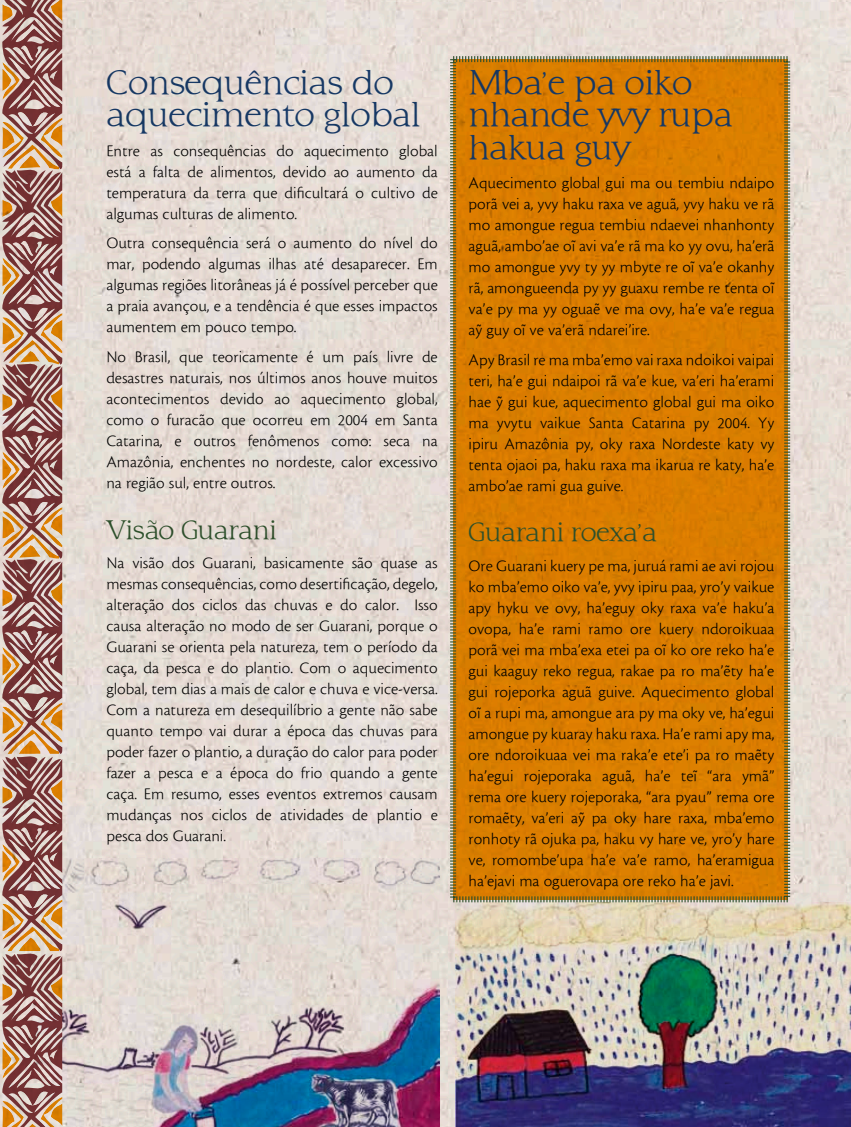
<style>
.page{position:relative;width:851px;height:1127px;background:#fff}
.page>*{position:absolute;margin:0;border:0;box-sizing:border-box;transform-origin:0 0}
.t1{font:27px/32.4px "Typo 3 Normal";color:#194178}
.t2{font:21px "Typo 3 Normal";color:#335d35}
.t3{font:16.5px/21px "Cronos MM";color:#000;text-align:justify}
</style>
<div class="page">
<img style="left:0;top:0;width:850px;height:1127px">
<h1 class="t1" style="left:106px;top:66px;width:315px">Consequências do aquecimento global</h1>
<p class="t3" style="left:106px;top:140px;width:333px">Entre as consequências do aquecimento global está a falta de alimentos, devido ao aumento da temperatura da terra que dificultará o cultivo de algumas culturas de alimento.</p>
<p class="t3" style="left:106px;top:233px;width:333px">Outra consequência será o aumento do nível do mar, podendo algumas ilhas até desaparecer. Em algumas regiões litorâneas já é possível perceber que a praia avançou, e a tendência é que esses impactos aumentem em pouco tempo.</p>
<p class="t3" style="left:106px;top:346px;width:333px">No Brasil, que teoricamente é um país livre de desastres naturais, nos últimos anos houve muitos acontecimentos devido ao aquecimento global, como o furacão que ocorreu em 2004 em Santa Catarina, e outros fenômenos como: seca na Amazônia, enchentes no nordeste, calor excessivo na região sul, entre outros.</p>
<p class="t2" style="left:106px;top:514px;width:172px">Visão Guarani</p>
<p class="t3" style="left:106px;top:553px;width:333px">Na visão dos Guarani, basicamente são quase as mesmas consequências, como desertificação, degelo, alteração dos ciclos das chuvas e do calor. Isso causa alteração no modo de ser Guarani, porque o Guarani se orienta pela natureza, tem o período da caça, da pesca e do plantio. Com o aquecimento global, tem dias a mais de calor e chuva e vice-versa.<br>Com a natureza em desequilíbrio a gente não sabe quanto tempo vai durar a época das chuvas para poder fazer o plantio, a duração do calor para poder fazer a pesca e a época do frio quando a gente caça. Em resumo, esses eventos extremos causam mudanças nos ciclos de atividades de plantio e pesca dos Guarani.</p>
<h1 class="t1" style="left:468px;top:66px;width:266px">Mba’e pa oiko nhande yvy rupa hakua guy</h1>
<p class="t3" style="left:468px;top:173px;width:307px">Aquecimento global gui ma ou tembiu ndaipo porã vei a, yvy haku raxa ve aguã, yvy haku ve rã mo amongue regua tembiu ndaevei nhanhonty aguã, ambo’ae oï avi va’e rã ma ko yy ovu, ha’erã mo amongue yvy ty yy mbyte re oï va’e okanhy rã, amongueenda py yy guaxu rembe re tenta oï va’e py ma yy oguaë ve ma ovy, ha’e va’e regua aÿ guy oï ve va’erã ndarei’ire.</p>
<p class="t3" style="left:468px;top:349px;width:307px">Apy Brasil re ma mba’emo vai raxa ndoikoi vaipai teri, ha’e gui ndaipoi rã va’e kue, va’eri ha’erami hae ÿ gui kue, aquecimento global gui ma oiko ma yvytu vaikue Santa Catarina py 2004. Yy ipiru Amazônia py, oky raxa Nordeste katy vy tenta ojaoi pa, haku raxa ma ikarua re katy, ha’e ambo’ae rami gua guive.</p>
<p class="t2" style="left:468px;top:517px;width:190px">Guarani roexa’a</p>
<p class="t3" style="left:468px;top:556px;width:307px">Ore Guarani kuery pe ma, juruá rami ae avi rojou ko mba’emo oiko va’e, yvy ipiru paa, yro’y vaikue apy hyku ve ovy, ha’eguy oky raxa va’e haku’a ovopa, ha’e rami ramo ore kuery ndoroikuaa porã vei ma mba’exa etei pa oï ko ore reko ha’e gui kaaguy reko regua, rakae pa ro ma’ëty ha’e gui rojeporka aguã guive. Aquecimento global oï a rupi ma, amongue ara py ma oky ve, ha’egui amongue py kuaray haku raxa. Ha’e rami apy ma, ore ndoroikuaa vei ma raka’e ete’i pa ro maëty ha’egui rojeporaka aguã, ha’e teï “ara ymã” rema ore kuery rojeporaka, “ara pyau” rema ore romaëty, va’eri aÿ pa oky hare raxa, mba’emo ronhoty rã ojuka pa, haku vy hare ve, yro’y hare ve, romombe’upa ha’e va’e ramo, ha’eramigua ha’ejavi ma oguerovapa ore reko ha’e javi.</p>
</div>
